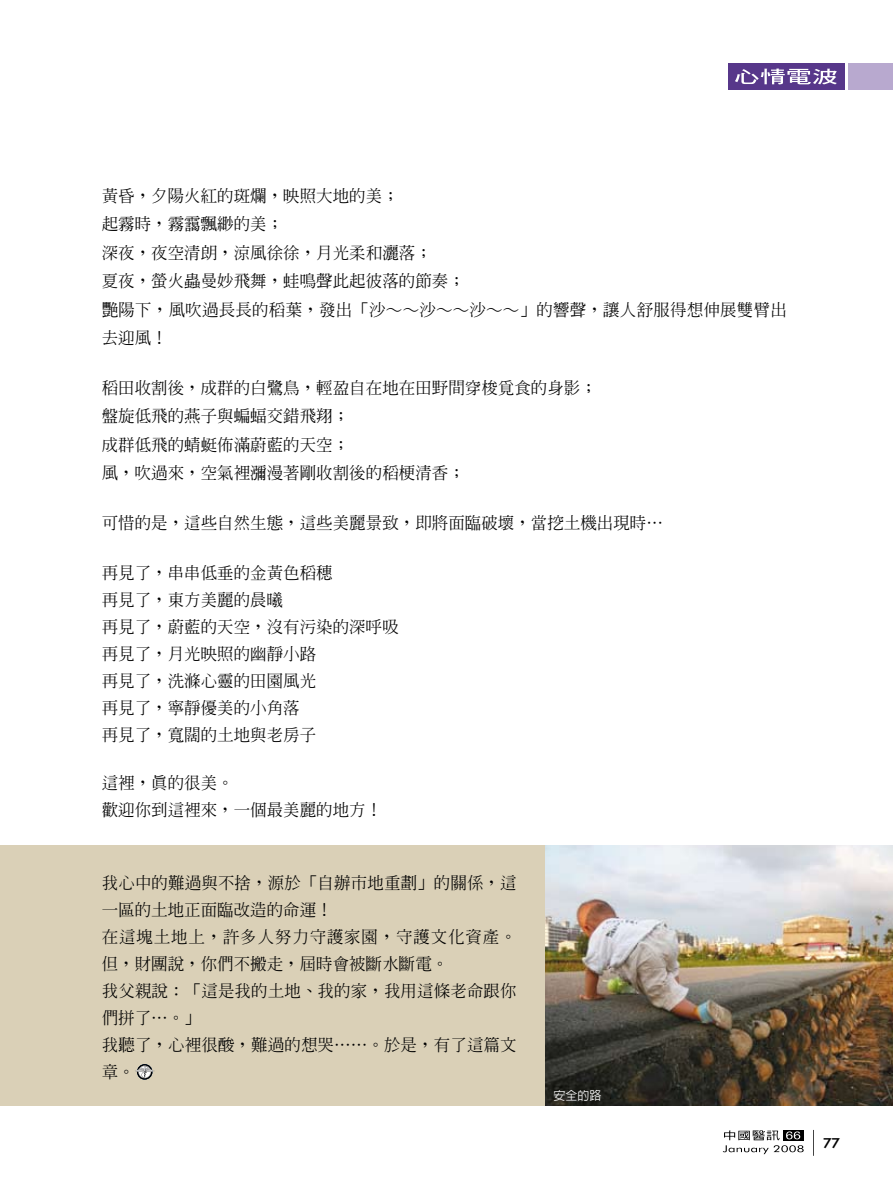
<style>
.page{position:relative;width:893px;height:1191px;background:#fff}
.page>*{position:absolute;margin:0;border:0;box-sizing:border-box;transform-origin:0 0}
.t1{font:500 16.5px/27px "Inn Ming";color:#000}
.t2{font:16.2px "Li Gothic Med";color:#000;scale:1.11 1}
.t3{font:500 12px "Lin Gothic";color:#fff}
</style>
<div class="page">
<img style="left:544px;top:845px;width:349px;height:261px">
<div style="left:0;top:845px;width:544px;height:261px;background:#dad0b7"></div>
<svg style="left:135px;top:1065px;width:20px;height:13px"></svg>
<svg style="left:813px;top:1130px;width:1px;height:25px"></svg>
<svg style="left:723px;top:1130px;width:81px;height:24px"></svg>
<div style="left:728px;top:64px;width:116px;height:26px;background:#57378a"></div>
<div style="left:848px;top:64px;width:45px;height:26px;background:#b8a9cf"></div>
<svg style="left:735px;top:68px;width:102px;height:16px"></svg>
<p class="t1" style="left:102px;top:181px;width:687px;line-height:28.5px">黃昏，夕陽火紅的斑爛，映照大地的美；<br>起霧時，霧靄飄緲的美；<br>深夜，夜空清朗，涼風徐徐，月光柔和灑落；<br>夏夜，螢火蟲曼妙飛舞，蛙鳴聲此起彼落的節奏；<br>艷陽下，風吹過長長的稻葉，發出「沙∼∼沙∼∼沙∼∼」的響聲，讓人舒服得想伸展雙臂出去迎風！</p>
<p class="t1" style="left:102px;top:373px;width:496px;line-height:28.5px">稻田收割後，成群的白鷺鳥，輕盈自在地在田野間穿梭覓食的身影；盤旋低飛的燕子與蝙蝠交錯飛翔；<br>成群低飛的蜻蜓佈滿蔚藍的天空；<br>風，吹過來，空氣裡瀰漫著剛收割後的稻梗清香；</p>
<p class="t1" style="left:102px;top:509px;width:562px">可惜的是，這些自然生態，這些美麗景致，即將面臨破壞，當挖土機出現時⋯</p>
<p class="t1" style="left:102px;top:559px;width:298px">再見了，串串低垂的金黃色稻穗<br>再見了，東方美麗的晨曦<br>再見了，蔚藍的天空，沒有污染的深呼吸再見了，月光映照的幽靜小路<br>再見了，洗滌心靈的田園風光<br>再見了，寧靜優美的小角落<br>再見了，寬闊的土地與老房子</p>
<p class="t1" style="left:102px;top:769px;width:282px">這裡，真的很美。<br>歡迎你到這裡來，一個最美麗的地方！</p>
<p class="t1" style="left:102px;top:869px;width:416px">我心中的難過與不捨，源於「自辦市地重劃」的關係，這一區的土地正面臨改造的命運！<br>在這塊土地上，許多人努力守護家園，守護文化資產。但，財團說，你們不搬走，屆時會被斷水斷電。<br>我父親說：「這是我的土地、我的家，我用這條老命跟你們拼了⋯。」<br>我聽了，心裡很酸，難過的想哭⋯⋯。於是，有了這篇文章。</p>
<p class="t3" style="left:554px;top:1089px;width:49px">安全的路</p>
<p class="t2" style="left:823px;top:1134px;width:17px">77</p>
</div>
